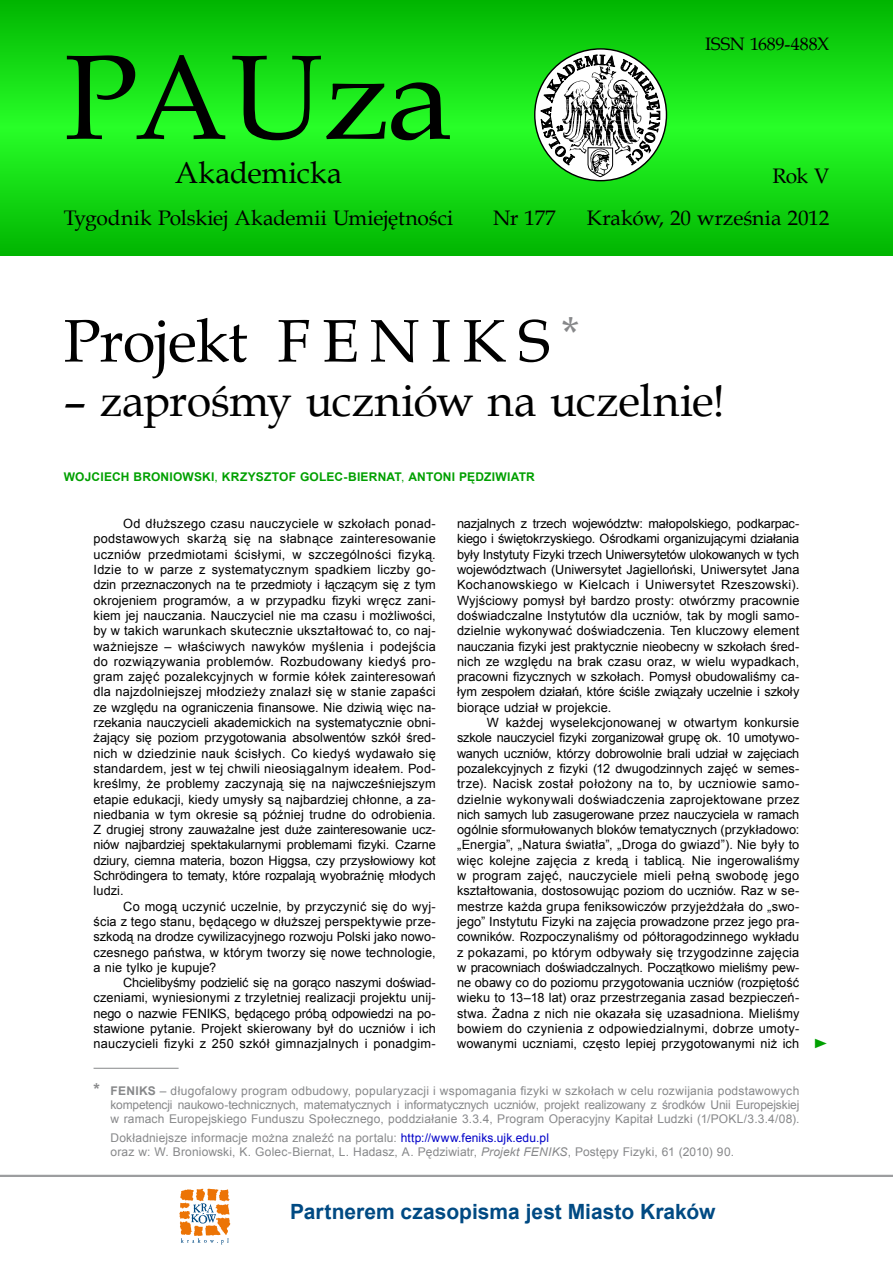
<style>
.page{position:relative;width:893px;height:1263px;background:#fff}
.page>*{position:absolute;margin:0;border:0;box-sizing:border-box;transform-origin:0 0}
.t1{font:120px "Book Antiqua";letter-spacing:-.01em;color:#000}
.t2{font:60px "Book Antiqua";letter-spacing:-.01em;color:#000}
.t3{font:45px "Book Antiqua";letter-spacing:-.01em;color:#000}
.t4{font:30px "Book Antiqua";color:#000}
.t5{font:21px/42.2px "Book Antiqua";letter-spacing:-.005em;color:#000;text-align:right}
.t6{font:700 21px "Arial";color:#004a83}
.t7{font:18px "Book Antiqua";letter-spacing:-.005em;color:#000}
.t8{font:13.5px "Times New Roman";color:#00a000;scale:1.22 1}
.t9{font:12.75px/15.3px "Arial";letter-spacing:.01em;color:#000;text-align:justify}
.t10{font:12px/14.4px "Arial";letter-spacing:.01em;color:#87888a;text-align:justify}
.t11{font:700 12px "Arial";letter-spacing:.02em;color:#00a000}
.t12{font:700 12px "Arial";color:#87888a}
.s1{font-weight:400}
.s2{font-size:16.5px}
.s3{font-weight:700}
.s4{color:#0000c8}
.s5{font-style:italic}
</style>
<div class="page">
<svg style="left:0;top:0;width:893px;height:255px;background:#13d813"></svg>
<hr style="left:0;top:1175px;width:893px;height:2px;background:#9c9d9f">
<svg style="left:535px;top:49px;width:131px;height:132px"></svg>
<svg style="left:540px;top:46px;width:120px;height:131px"></svg>
<svg style="left:179px;top:1189px;width:51px;height:55px"></svg>
<hr style="left:94px;top:1068px;width:85px;height:1px;background:#87888a">
<h1 class="t1" style="left:64px;top:14px;width:390px">PAUza</h1>
<h3 class="t4" style="left:175px;top:152px;width:169px">Akademicka</h3>
<h3 class="t5" style="left:64px;top:196px;width:391px">Tygodnik Polskiej Akademii Umiejętności</h3>
<h3 class="t5" style="left:493px;top:196px;width:64px">Nr 177</h3>
<h3 class="t7" style="left:705px;top:32px;width:126px">ISSN 1689-488X</h3>
<h3 class="t5" style="left:587px;top:154px;width:244px">Rok V<br>Kraków, 20 września 2012</h3>
<h2 class="t2" style="left:64px;top:299px;width:517px">Projekt FENIK S <sup>*</sup></h2>
<h3 class="t3" style="left:64px;top:369px;width:663px">– zaprośmy uczniów na uczelnie!</h3>
<p class="t11" style="left:64px;top:469px;width:473px">WOJCIECH BRONIOWSKI<span class="s1">,</span> KRZYSZTOF GOLEC-BIERNAT<span class="s1">,</span> ANTONI PĘDZIWIATR</p>
<p class="t9" style="left:94px;top:516px;width:344px;text-indent:30px">Od dłuższego czasu nauczyciele w szkołach ponad&shy;podstawowych skarżą się na słabnące zainteresowanie uczniów przedmiotami ścisłymi, w szczególności fizyką.<br>Idzie to w parze z systematycznym spadkiem liczby go&shy;dzin przeznaczonych na te przedmioty i łączącym się z tym okrojeniem programów, a w przypadku fizyki wręcz zani&shy;kiem jej nauczania. Nauczyciel nie ma czasu i możliwości, by w takich warunkach skutecznie ukształtować to, co naj&shy;ważniejsze – właściwych nawyków myślenia i podejścia do rozwiązywania problemów. Rozbudowany kiedyś pro&shy;gram zajęć pozalekcyjnych w formie kółek zainteresowań dla najzdolniejszej młodzieży znalazł się w stanie zapaści ze względu na ograniczenia finansowe. Nie dziwią więc na&shy;rzekania nauczycieli akademickich na systematycznie obni&shy;żający się poziom przygotowania absolwentów szkół śred&shy;nich w dziedzinie nauk ścisłych. Co kiedyś wydawało się standardem, jest w tej chwili nieosiągalnym ideałem. Pod&shy;kreślmy, że problemy zaczynają się na najwcześniejszym etapie edukacji, kiedy umysły są najbardziej chłonne, a za&shy;niedbania w tym okresie są później trudne do odrobienia.<br>Z drugiej strony zauważalne jest duże zainteresowanie ucz&shy;niów najbardziej spektakularnymi problemami fizyki. Czarne dziury, ciemna materia, bozon Higgsa, czy przysłowiowy kot Schrödingera to tematy, które rozpalają wyobraźnię młodych ludzi.</p>
<p class="t9" style="left:94px;top:899px;width:344px;text-indent:30px">Co mogą uczynić uczelnie, by przyczynić się do wyj&shy;ścia z tego stanu, będącego w dłuższej perspektywie prze&shy;szkodą na drodze cywilizacyjnego rozwoju Polski jako nowo&shy;czesnego państwa, w którym tworzy się nowe technologie, a nie tylko je kupuje?</p>
<p class="t9" style="left:94px;top:975px;width:344px;text-indent:30px">Chcielibyśmy podzielić się na gorąco naszymi doświad&shy;czeniami, wyniesionymi z trzyletniej realizacji projektu unij&shy;nego o nazwie FENIKS, będącego próbą odpowiedzi na po&shy;stawione pytanie. Projekt skierowany był do uczniów i ich nauczycieli fizyki z 250 szkół gimnazjalnych i ponadgim-</p>
<p class="t9" style="left:457px;top:516px;width:344px">nazjalnych z trzech województw: małopolskiego, podkarpac&shy;kiego i świętokrzyskiego. Ośrodkami organizującymi działania były Instytuty Fizyki trzech Uniwersytetów ulokowanych w tych województwach (Uniwersytet Jagielloński, Uniwersytet Jana Kochanowskiego w Kielcach i Uniwersytet Rzeszowski).<br>Wyjściowy pomysł był bardzo prosty: otwórzmy pracownie doświadczalne Instytutów dla uczniów, tak by mogli samo&shy;dzielnie wykonywać doświadczenia. Ten kluczowy element nauczania fizyki jest praktycznie nieobecny w szkołach śred&shy;nich ze względu na brak czasu oraz, w wielu wypadkach, pracowni fizycznych w szkołach. Pomysł obudowaliśmy ca&shy;łym zespołem działań, które ściśle związały uczelnie i szkoły biorące udział w projekcie.</p>
<p class="t9" style="left:457px;top:715px;width:344px;text-indent:30px">W każdej wyselekcjonowanej w otwartym konkursie szkole nauczyciel fizyki zorganizował grupę ok. 10 umotywo&shy;wanych uczniów, którzy dobrowolnie brali udział w zajęciach pozalekcyjnych z fizyki (12 dwugodzinnych zajęć w semes&shy;trze). Nacisk został położony na to, by uczniowie samo&shy;dzielnie wykonywali doświadczenia zaprojektowane przez nich samych lub zasugerowane przez nauczyciela w ramach ogólnie sformułowanych bloków tematycznych (przykładowo: „Energia”, „Natura światła”, „Droga do gwiazd”). Nie były to więc kolejne zajęcia z kredą i tablicą. Nie ingerowaliśmy w program zajęć, nauczyciele mieli pełną swobodę jego kształtowania, dostosowując poziom do uczniów. Raz w se&shy;mestrze każda grupa feniksowiczów przyjeżdżała do „swo&shy;jego” Instytutu Fizyki na zajęcia prowadzone przez jego pra&shy;cowników. Rozpoczynaliśmy od półtoragodzinnego wykładu z pokazami, po którym odbywały się trzygodzinne zajęcia w pracowniach doświadczalnych. Początkowo mieliśmy pew&shy;ne obawy co do poziomu przygotowania uczniów (rozpiętość wieku to 13–18 lat) oraz przestrzegania zasad bezpieczeń&shy;stwa. Żadna z nich nie okazała się uzasadniona. Mieliśmy bowiem do czynienia z odpowiedzialnymi, dobrze umoty&shy;wowanymi uczniami, często lepiej przygotowanymi niż ich</p>
<p class="t12" style="left:94px;top:1082px;width:16px"><span class="s2">*</span> FENI</p>
<p class="t10" style="left:111px;top:1083px;width:690px;text-indent:29px"><span class="s3">KS</span> – długofalowy program odbudowy, popularyzacji i wspomagania fizyki w szkołach w celu rozwijania podstawowych kompetencji naukowo-technicznych, matematycznych i informatycznych uczniów, projekt realizowany z środków Unii Europejskiej w ramach Europejskiego Funduszu Społecznego, poddziałanie 3.3.4, Program Operacyjny Kapitał Ludzki (1/POKL/3.3.4/08).</p>
<p class="t10" style="left:111px;top:1131px;width:625px">Dokładniejsze informacje można znaleźć na portalu: <span class="s4">http://www.feniks.ujk.edu.pl<br></span>oraz w: W. Broniowski, K. Golec-Biernat, L. Hadasz, A. Pędziwiatr, <span class="s5">Projekt FENIKS</span>, Postępy Fizyki, 61 (2010) 90.</p>
<p class="t8" style="left:813px;top:1035px;width:15px">►</p>
<h3 class="t6" style="left:290px;top:1197px;width:427px">PARTNEREM CZASOPISMA JEST MIASTO KRAKÓW</h3>
</div>
